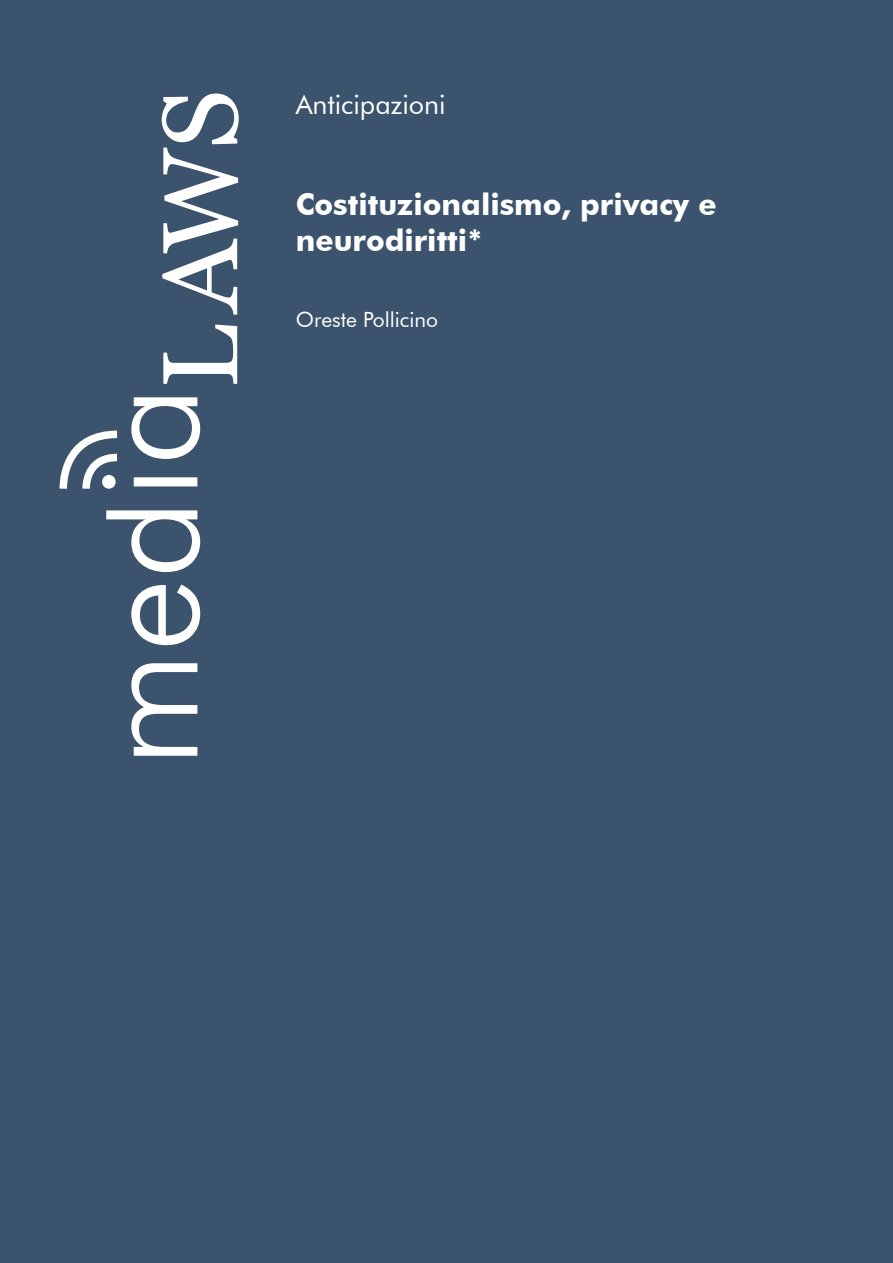
<style>
.page{position:relative;width:893px;height:1263px;background:#3b536c}
.page>*{position:absolute;margin:0;border:0;box-sizing:border-box;transform-origin:0 0}
.t1{font:700 30px/36px "Futura BT";color:#fff}
.t2{font:27px "Futura BT";color:#fff}
.t3{font:21px "Futura BT";color:#fff}
</style>
<div class="page">
<svg style="left:131px;top:663px;width:66px;height:93px"></svg>
<svg style="left:131px;top:584px;width:69px;height:61px"></svg>
<svg style="left:106px;top:510px;width:94px;height:62px"></svg>
<svg style="left:163px;top:325px;width:74px;height:59px"></svg>
<svg style="left:162px;top:94px;width:77px;height:221px"></svg>
<svg style="left:59px;top:397px;width:141px;height:92px"></svg>
<p class="t2" style="left:296px;top:88px;width:152px">Anticipazioni</p>
<p class="t1" style="left:296px;top:186px;width:423px">Costituzionalismo, privacy e neurodiritti*</p>
<p class="t3" style="left:296px;top:306px;width:144px">Oreste Pollicino</p>
</div>
